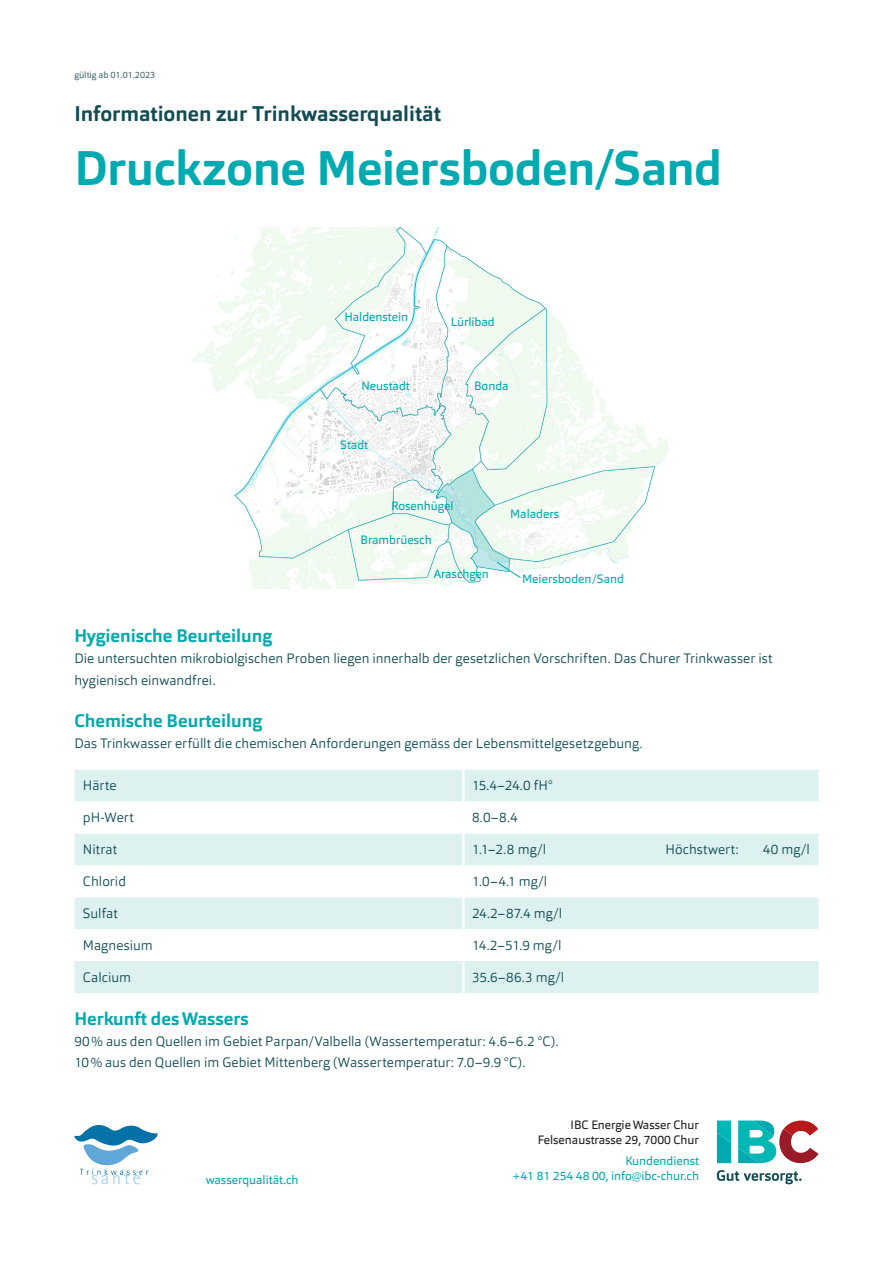
<style>
.page{position:relative;width:893px;height:1263px;background:#fff}
.page>*{position:absolute;margin:0;border:0;box-sizing:border-box;transform-origin:0 0}
.Produkttitel{font:700 48px "Orgon";letter-spacing:-.01em;color:#00aab0}
.Übertitel_Druckzone{font:700 21px "Orgon";color:#104c54}
.Zwischentitel_Produk{font:700 18px "Orgon";color:#00aab0}
.Copy{font:300 13.5px/21.3px "Orgon";letter-spacing:.005em;color:#104c54}
.Copy_Tabelle{font:300 13.5px "Orgon";letter-spacing:.005em;color:#104c54}
.Fussnote__Hinweis{font:12px "Orgon";color:#00aab0}
.Briefkopf{font:12px/15px "Orgon";color:#00aab0;text-align:right}
.t1{font:12px/15px "Orgon";color:#231f20;text-align:right}
.t2{font:9px "Orgon";color:#4a6972}
</style>
<div class="page">
<svg style="left:74px;top:1125px;width:84px;height:59px"></svg>
<div style="left:74px;top:770px;width:745px;height:223px;background:#ddf1f1"></div>
<svg style="left:74px;top:801px;width:745px;height:160px"></svg>
<hr style="left:462px;top:770px;width:3px;height:31px;background:#fff">
<hr style="left:462px;top:801px;width:3px;height:32px;background:#fff">
<hr style="left:462px;top:833px;width:3px;height:32px;background:#fff">
<hr style="left:462px;top:865px;width:3px;height:32px;background:#fff">
<hr style="left:462px;top:897px;width:3px;height:32px;background:#fff">
<hr style="left:462px;top:929px;width:3px;height:32px;background:#fff">
<hr style="left:462px;top:961px;width:3px;height:32px;background:#fff">
<img style="left:193px;top:227px;width:476px;height:362px">
<svg style="left:496px;top:561px;width:25px;height:18px"></svg>
<svg style="left:717px;top:1120px;width:14px;height:43px"></svg>
<svg style="left:738px;top:1120px;width:81px;height:43px"></svg>
<svg style="left:717px;top:1170px;width:84px;height:14px"></svg>
<p class="t2" style="left:74px;top:69px;width:82px">gültig ab 01.01.2023</p>
<p class="Übertitel_Druckzone" style="left:74px;top:100px;width:368px">Informationen zur Trinkwasserqualität</p>
<p class="Produkttitel" style="left:74px;top:137px;width:649px">Druckzone Meiersboden/Sand</p>
<p class="Fussnote__Hinweis" style="left:344px;top:309px;width:65px">Haldenstein</p>
<p class="Fussnote__Hinweis" style="left:361px;top:378px;width:50px">Neustadt</p>
<p class="Fussnote__Hinweis" style="left:340px;top:437px;width:29px">Stadt</p>
<p class="Fussnote__Hinweis" style="left:451px;top:314px;width:46px">Lürlibad</p>
<p class="Fussnote__Hinweis" style="left:474px;top:378px;width:36px">Bonda</p>
<p class="Fussnote__Hinweis" style="left:391px;top:498px;width:64px">Rosenhügel</p>
<p class="Fussnote__Hinweis" style="left:361px;top:532px;width:73px">Brambrüesch</p>
<p class="Fussnote__Hinweis" style="left:434px;top:566px;width:57px">Araschgen</p>
<p class="Fussnote__Hinweis" style="left:510px;top:506px;width:50px">Maladers</p>
<p class="Fussnote__Hinweis" style="left:522px;top:571px;width:103px">Meiersboden/Sand</p>
<p class="Zwischentitel_Produk" style="left:74px;top:624px;width:199px">Hygienische Beurteilung</p>
<p class="Copy" style="left:74px;top:648px;width:699px">Die untersuchten mikrobiolgischen Proben liegen innerhalb der gesetzlichen Vorschriften. Das Churer Trinkwasser ist hygienisch einwandfrei.</p>
<p class="Zwischentitel_Produk" style="left:74px;top:709px;width:189px">Chemische Beurteilung</p>
<p class="Copy" style="left:74px;top:733px;width:570px">Das Trinkwasser erfüllt die chemischen Anforderungen gemäss der Lebensmittelgesetzgebung.</p>
<p class="Copy_Tabelle" style="left:83px;top:777px;width:35px">Härte</p>
<p class="Copy_Tabelle" style="left:472px;top:777px;width:82px">15.4–24.0 fH°</p>
<p class="Copy_Tabelle" style="left:83px;top:809px;width:52px">pH-Wert</p>
<p class="Copy_Tabelle" style="left:472px;top:809px;width:47px">8.0–8.4</p>
<p class="Copy_Tabelle" style="left:83px;top:841px;width:36px">Nitrat</p>
<p class="Copy_Tabelle" style="left:472px;top:841px;width:76px">1.1–2.8 mg/l</p>
<p class="Copy_Tabelle" style="left:665px;top:841px;width:74px">Höchstwert:</p>
<p class="Copy_Tabelle" style="left:763px;top:841px;width:49px">40 mg/l</p>
<p class="Copy_Tabelle" style="left:83px;top:873px;width:45px">Chlorid</p>
<p class="Copy_Tabelle" style="left:472px;top:873px;width:77px">1.0–4.1 mg/l</p>
<p class="Copy_Tabelle" style="left:83px;top:905px;width:36px">Sulfat</p>
<p class="Copy_Tabelle" style="left:472px;top:905px;width:92px">24.2–87.4 mg/l</p>
<p class="Copy_Tabelle" style="left:83px;top:937px;width:71px">Magnesium</p>
<p class="Copy_Tabelle" style="left:472px;top:937px;width:91px">14.2–51.9 mg/l</p>
<p class="Copy_Tabelle" style="left:83px;top:968px;width:50px">Calcium</p>
<p class="Copy_Tabelle" style="left:472px;top:968px;width:94px">35.6–86.3 mg/l</p>
<p class="Zwischentitel_Produk" style="left:74px;top:1007px;width:176px">Herkunft des Wassers</p>
<p class="Copy" style="left:74px;top:1031px;width:486px">90% aus den Quellen im Gebiet Parpan/Valbella (Wassertemperatur: 4.6–6.2 °C).<br>10% aus den Quellen im Gebiet Mittenberg (Wassertemperatur: 7.0–9.9 °C).</p>
<p class="Briefkopf" style="left:206px;top:1172px;width:94px">wasserqualität.ch</p>
<p class="t1" style="left:538px;top:1117px;width:163px">IBC Energie Wasser Chur<br>Felsenaustrasse 29, 7000 Chur</p>
<p class="Briefkopf" style="left:512px;top:1153px;width:189px">Kundendienst<br>+41 81 254 48 00, info@ibc-chur.ch</p>
</div>
